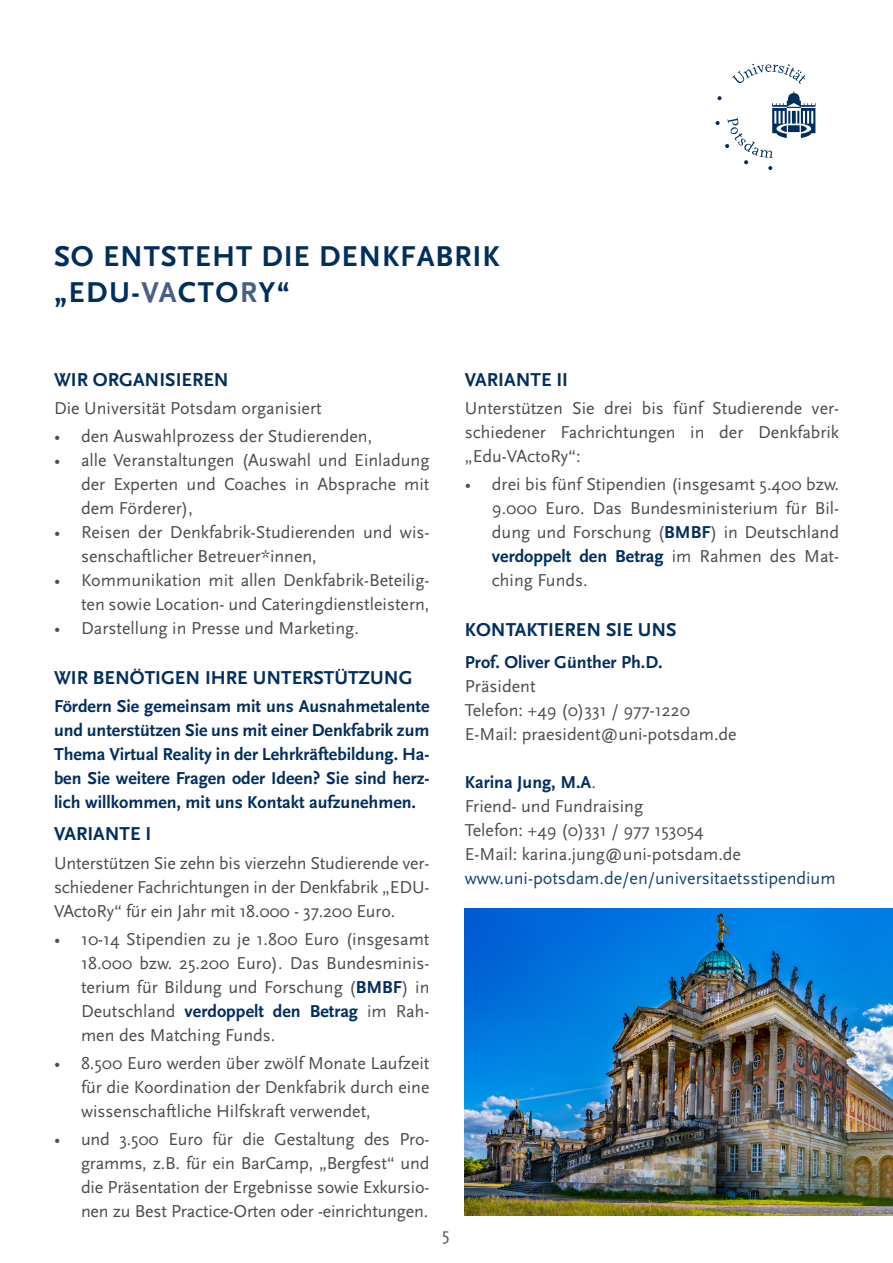
<style>
.page{position:relative;width:893px;height:1263px;background:#fff}
.page>*{position:absolute;margin:0;border:0;box-sizing:border-box;transform-origin:0 0}
.t1{font:30px/36px "Scala Sans Bold LF";letter-spacing:.03em;color:#002e5e}
.t2{font:19.5px "Scala Sans Bold LF";color:#002e5e}
.t3{font:18px/24px "Scala Sans";color:#4b4c4d;text-align:justify}
.t4{font:18px/24px "Scala Sans Bold LF";color:#002e5e;text-align:justify}
.t5{font:18px "Scala Sans";color:#18426f}
.s1{color:#495f87}
.s2{font-family:"Scala Sans Bold LF";color:#002e5e}
.s3{font-family:"Scala Sans";color:#4b4c4d}
</style>
<div class="page">
<img style="left:465px;top:909px;width:428px;height:306px">
<svg style="left:732px;top:64px;width:73px;height:20px"></svg>
<svg style="left:715px;top:91px;width:101px;height:79px"></svg>
<h1 class="t1" style="left:54px;top:239px;width:447px">SO ENTSTEHT DIE DENKFABRIK „EDU-<span class="s1">VA</span>CTO<span class="s1">R</span>Y“</h1>
<p class="t2" style="left:54px;top:369px;width:176px">WIR ORGANISIEREN</p>
<p class="t3" style="left:54px;top:396px;width:269px">Die Universität Potsdam organisiert</p>
<p class="t3" style="left:54px;top:425px;width:320px">• den Auswahlprozess der Studierenden,</p>
<p class="t3" style="left:81px;top:449px;width:350px;text-indent:-27px">• alle Veranstaltungen (Auswahl und Einladung der Experten und Coaches in Absprache mit dem Förderer),</p>
<p class="t3" style="left:81px;top:521px;width:350px;text-indent:-27px">• Reisen der Denkfabrik-Studierenden und wis&shy;senschaftlicher Betreuer*innen,</p>
<p class="t3" style="left:54px;top:569px;width:377px;text-align:right">• Kommunikation mit allen Denkfabrik-Beteilig&shy;ten sowie Location- und Cateringdienstleistern,</p>
<p class="t3" style="left:54px;top:617px;width:306px">• Darstellung in Presse und Marketing.</p>
<p class="t2" style="left:54px;top:667px;width:360px">WIR BENÖTIGEN IHRE UNTERSTÜTZUNG</p>
<p class="t4" style="left:54px;top:694px;width:377px">Fördern Sie gemeinsam mit uns Ausnahmetalente und unterstützen Sie uns mit einer Denkfabrik zum Thema Virtual Reality in der Lehrkräftebildung. Ha&shy;ben Sie weitere Fragen oder Ideen? Sie sind herz&shy;lich willkommen, mit uns Kontakt aufzunehmen.</p>
<p class="t2" style="left:54px;top:823px;width:99px">VARIANTE I</p>
<p class="t3" style="left:54px;top:851px;width:377px">Unterstützen Sie zehn bis vierzehn Studierende ver&shy;schiedener Fachrichtungen in der Denkfabrik „EDU-VActoRy“ für ein Jahr mit 18.000 - 37.200 Euro.</p>
<p class="t3" style="left:81px;top:927px;width:350px;text-indent:-27px">• 10-14 Stipendien zu je 1.800 Euro (insgesamt 18.000 bzw. 25.200 Euro). Das Bundesminis&shy;terium für Bildung und Forschung (<span class="s2">BMBF</span>) in</p>
<p class="t4" style="left:81px;top:999px;width:350px"><span class="s3">Deutschland</span> verdoppelt den Betrag <span class="s3">im Rah-</span></p>
<p class="t3" style="left:81px;top:1023px;width:196px">men des Matching Funds.</p>
<p class="t3" style="left:81px;top:1052px;width:350px;text-indent:-27px">• 8.500 Euro werden über zwölf Monate Laufzeit für die Koordination der Denkfabrik durch eine wissenschaftliche Hilfskraft verwendet,</p>
<p class="t3" style="left:81px;top:1128px;width:350px;text-indent:-27px">• und 3.500 Euro für die Gestaltung des Pro&shy;gramms, z.B. für ein BarCamp, „Bergfest“ und die Präsentation der Ergebnisse sowie Exkursio&shy;nen zu Best Practice-Orten oder -einrichtungen.</p>
<p class="t3" style="left:442px;top:1222px;width:9px">5</p>
<p class="t2" style="left:465px;top:369px;width:105px">VARIANTE II</p>
<p class="t3" style="left:465px;top:396px;width:376px">Unterstützen Sie drei bis fünf Studierende ver&shy;schiedener Fachrichtungen in der Denkfabrik „Edu-VActoRy“:</p>
<p class="t3" style="left:492px;top:473px;width:349px;text-indent:-27px">• drei bis fünf Stipendien (insgesamt 5.400 bzw.<br>9.000 Euro. Das Bundesministerium für Bil&shy;dung und Forschung (<span class="s2">BMBF</span>) in Deutschland</p>
<p class="t4" style="left:492px;top:545px;width:349px">verdoppelt den Betrag <span class="s3">im Rahmen des Mat-</span></p>
<p class="t3" style="left:492px;top:569px;width:97px">ching Funds.</p>
<p class="t2" style="left:465px;top:619px;width:213px">KONTAKTIEREN SIE UNS</p>
<p class="t4" style="left:465px;top:651px;width:199px">Prof. Oliver Günther Ph.D.</p>
<p class="t3" style="left:465px;top:675px;width:273px;text-align:left">Präsident<br>Telefon: +49 (0)331 / 977-1220<br>E-Mail: praesident@uni-potsdam.de</p>
<p class="t4" style="left:465px;top:771px;width:132px">Karina Jung, M.A<span class="s3">.</span></p>
<p class="t3" style="left:465px;top:795px;width:278px;text-align:left">Friend- und Fundraising<br>Telefon: +49 (0)331 / 977 153054<br>E-Mail: karina.jung@uni-potsdam.de</p>
<p class="t5" style="left:465px;top:868px;width:372px">www.uni-potsdam.de/en/universitaetsstipendium</p>
</div>
